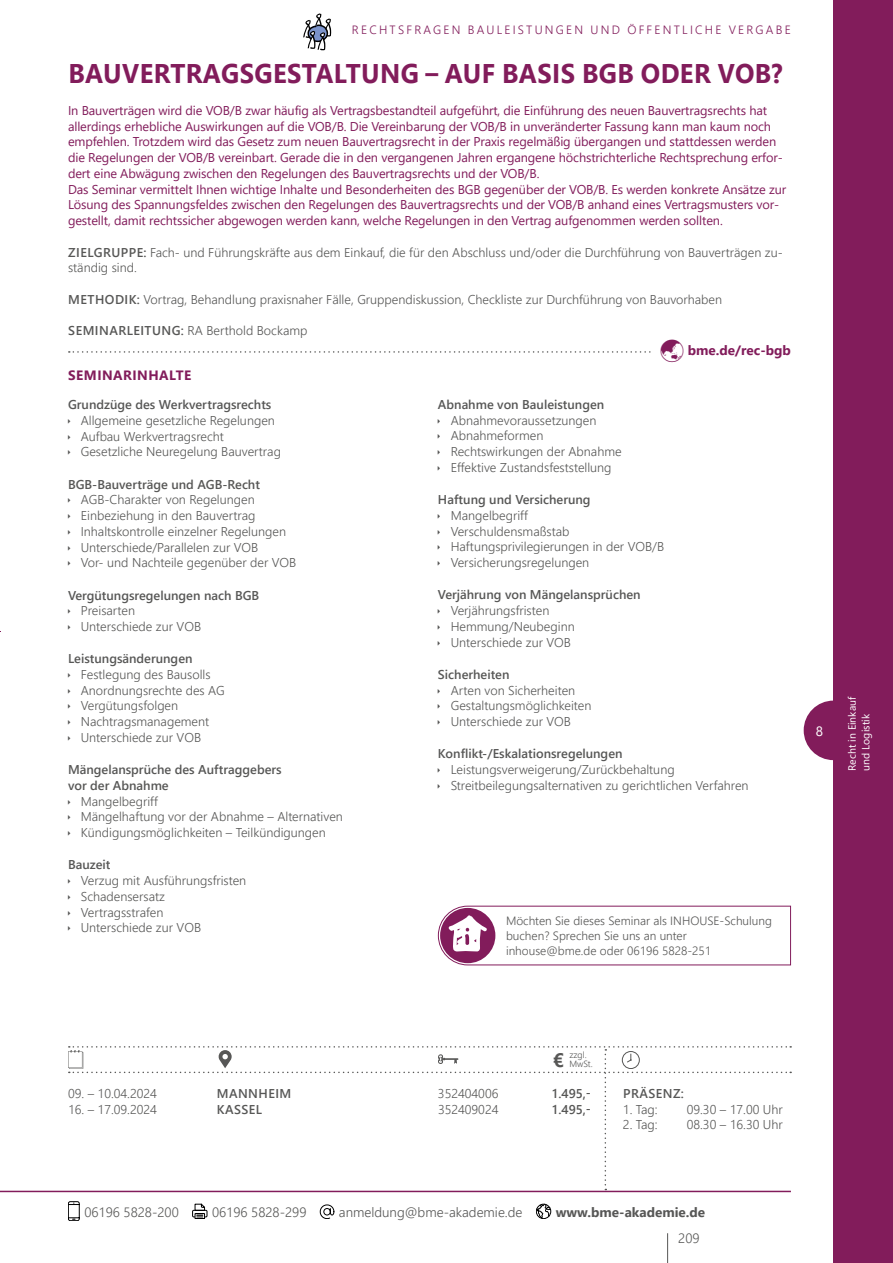
<style>
.page{position:relative;width:893px;height:1263px;background:#fff}
.page>*{position:absolute;margin:0;border:0;box-sizing:border-box;transform-origin:0 0}
.t1{font:700 27px "Segoe UI";letter-spacing:.015em;color:#821c5b;scale:.95 1}
.t2{font:700 19.5px "Segoe UI";color:#575756}
.t3{font:300 13.5px "Segoe UI";color:#575756}
.t4{font:700 13.5px "Segoe UI";color:#575756}
.t5{font:700 13.5px "Segoe UI";color:#821c5b}
.t6{font:700 13.5px "Segoe UI";letter-spacing:.035em;color:#821c5b}
.t7{font:13.5px "Segoe UI";color:#fff}
.t8{font:300 12.75px/15.8px "Segoe UI";color:#575756}
.t9{font:12.75px/15.8px "Segoe UI";letter-spacing:-.01em;color:#821c5b}
.t10{font:600 12.75px/15.8px "Segoe UI";color:#575756}
.t11{font:600 12.75px "Segoe UI";letter-spacing:.035em;color:#575756}
.t12{font:300 12px/15px "Segoe UI";color:#575756}
.t13{font:300 12px "Segoe UI";letter-spacing:.185em;color:#821c5b}
.t14{font:10.5px/13.5px "Segoe UI";color:#fff}
.t15{font:300 9px/9px "Segoe UI";color:#575756}
.s1{font-weight:600}
</style>
<div class="page">
<div style="left:804px;top:701px;width:59px;height:59px;background:#821c5b;border-radius:50%"></div>
<div style="left:833px;top:0;width:60px;height:1263px;background:#821c5b"></div>
<svg style="left:68px;top:1046px;width:723px;height:144px"></svg>
<hr style="left:667px;top:1233px;width:1px;height:30px;background:#575756">
<svg style="left:68px;top:1201px;width:12px;height:20px"></svg>
<div style="left:192px;top:1210px;width:15px;height:7px;border:1px solid #000"></div>
<svg style="left:195px;top:1204px;width:10px;height:15px"></svg>
<svg style="left:320px;top:1205px;width:14px;height:14px"></svg>
<svg style="left:536px;top:1204px;width:15px;height:15px"></svg>
<div style="left:536px;top:1204px;width:15px;height:15px;border:1px solid #000;border-radius:50%"></div>
<hr style="left:0;top:1191px;width:791px;height:1px;background:#821c5b">
<svg style="left:303px;top:13px;width:28px;height:37px"></svg>
<svg style="left:438px;top:905px;width:353px;height:61px"></svg>
<svg style="left:69px;top:351px;width:582px;height:2px"></svg>
<p class="t13" style="left:352px;top:19px;width:440px">RECHTSFRAGEN BAULEISTUNGEN UND ÖFFENTLICHE VERGABE</p>
<h1 class="t1" style="left:68px;top:48px;width:753px">BAUVERTRAGSGESTALTUNG – AUF BASIS BGB ODER VOB?</h1>
<p class="t9" style="left:68px;top:101px;width:720px">In Bauverträgen wird die VOB/B zwar häufig als Vertragsbestandteil aufgeführt, die Einführung des neuen Bauvertragsrechts hat allerdings erhebliche Auswirkungen auf die VOB/B. Die Vereinbarung der VOB/B in unveränderter Fassung kann man kaum noch empfehlen. Trotzdem wird das Gesetz zum neuen Bauvertragsrecht in der Praxis regelmäßig übergangen und stattdessen werden die Regelungen der VOB/B vereinbart. Gerade die in den vergangenen Jahren ergangene höchstrichterliche Rechtsprechung erfor&shy;dert eine Abwägung zwischen den Regelungen des Bauvertragsrechts und der VOB/B.<br>Das Seminar vermittelt Ihnen wichtige Inhalte und Besonderheiten des BGB gegenüber der VOB/B. Es werden konkrete Ansätze zur Lösung des Spannungsfeldes zwischen den Regelungen des Bauvertragsrechts und der VOB/B anhand eines Vertragsmusters vor&shy;gestellt, damit rechtssicher abgewogen werden kann, welche Regelungen in den Vertrag aufgenommen werden sollten.</p>
<p class="t8" style="left:68px;top:243px;width:716px"><span class="s1">ZIELGRUPPE:</span> Fach- und Führungskräfte aus dem Einkauf, die für den Abschluss und/oder die Durchführung von Bauverträgen zu&shy;ständig sind.</p>
<p class="t8" style="left:68px;top:290px;width:655px"><span class="s1">METHODIK:</span> Vortrag, Behandlung praxisnaher Fälle, Gruppendiskussion, Checkliste zur Durchführung von Bauvorhaben</p>
<p class="t8" style="left:68px;top:322px;width:241px"><span class="s1">SEMINARLEITUNG:</span> RA Berthold Bockamp</p>
<p class="t5" style="left:688px;top:338px;width:104px">bme.de/rec-bgb</p>
<p class="t6" style="left:68px;top:362px;width:124px">SEMINARINHALTE</p>
<p class="t10" style="left:68px;top:396px;width:205px">Grundzüge des Werkvertragsrechts</p>
<p class="t8" style="left:81px;top:411px;width:202px">Allgemeine gesetzliche Regelungen<br>Aufbau Werkvertragsrecht<br>Gesetzliche Neuregelung Bauvertrag</p>
<p class="t10" style="left:68px;top:475px;width:193px">BGB-Bauverträge und AGB-Recht</p>
<p class="t8" style="left:81px;top:491px;width:217px">AGB-Charakter von Regelungen Einbeziehung in den Bauvertrag Inhaltskontrolle einzelner Regelungen Unterschiede/Parallelen zur VOB<br>Vor- und Nachteile gegenüber der VOB</p>
<p class="t10" style="left:68px;top:586px;width:193px">Vergütungsregelungen nach BGB</p>
<p class="t8" style="left:81px;top:602px;width:122px">Preisarten<br>Unterschiede zur VOB</p>
<p class="t10" style="left:68px;top:650px;width:126px">Leistungsänderungen</p>
<p class="t8" style="left:81px;top:665px;width:146px">Festlegung des Bausolls<br>Anordnungsrechte des AG<br>Vergütungsfolgen<br>Nachtragsmanagement<br>Unterschiede zur VOB</p>
<p class="t10" style="left:68px;top:761px;width:215px">Mängelansprüche des Auftraggebers vor der Abnahme</p>
<p class="t8" style="left:81px;top:792px;width:264px">Mangelbegriff<br>Mängelhaftung vor der Abnahme – Alternativen<br>Kündigungsmöglichkeiten – Teilkündigungen</p>
<p class="t10" style="left:68px;top:856px;width:44px">Bauzeit</p>
<p class="t8" style="left:81px;top:871px;width:167px">Verzug mit Ausführungsfristen<br>Schadensersatz<br>Vertragsstrafen<br>Unterschiede zur VOB</p>
<p class="t10" style="left:438px;top:395px;width:168px">Abnahme von Bauleistungen</p>
<p class="t8" style="left:451px;top:411px;width:172px">Abnahmevoraussetzungen<br>Abnahmeformen<br>Rechtswirkungen der Abnahme<br>Effektive Zustandsfeststellung</p>
<p class="t10" style="left:438px;top:491px;width:154px">Haftung und Versicherung</p>
<p class="t8" style="left:451px;top:506px;width:215px">Mangelbegriff<br>Verschuldensmaßstab<br>Haftungsprivilegierungen in der VOB/B<br>Versicherungsregelungen</p>
<p class="t10" style="left:438px;top:586px;width:204px">Verjährung von Mängelansprüchen</p>
<p class="t8" style="left:451px;top:601px;width:125px">Verjährungsfristen<br>Hemmung/Neubeginn<br>Unterschiede zur VOB</p>
<p class="t10" style="left:438px;top:665px;width:73px">Sicherheiten</p>
<p class="t8" style="left:451px;top:681px;width:142px">Arten von Sicherheiten<br>Gestaltungsmöglichkeiten<br>Unterschiede zur VOB</p>
<p class="t10" style="left:438px;top:745px;width:186px">Konflikt-/Eskalationsregelungen</p>
<p class="t8" style="left:451px;top:760px;width:299px">Leistungsverweigerung/Zurückbehaltung<br>Streitbeilegungsalternativen zu gerichtlichen Verfahren</p>
<p class="t12" style="left:506px;top:912px;width:267px">Möchten Sie dieses Seminar als INHOUSE-Schulung buchen? Sprechen Sie uns an unter inhouse@bme.de oder 06196 5828-251</p>
<p class="t7" style="left:816px;top:718px;width:9px">8</p>
<p class="t14" style="left:845px;top:770px;width:75px;rotate:-90deg">Recht in Einkauf und Logistik</p>
<h2 class="t2" style="left:553px;top:1042px;width:13px">€</h2>
<p class="t15" style="left:569px;top:1050px;width:25px">zzgl.<br>MwSt.</p>
<p class="t8" style="left:68px;top:1084px;width:90px">09. – 10.04.2024</p>
<p class="t11" style="left:217px;top:1081px;width:76px">MANNHEIM</p>
<p class="t8" style="left:438px;top:1084px;width:62px">352404006</p>
<p class="t10" style="left:551px;top:1084px;width:41px">1.495,-</p>
<p class="t8" style="left:68px;top:1100px;width:90px">16. – 17.09.2024</p>
<p class="t10" style="left:217px;top:1100px;width:47px">KASSEL</p>
<p class="t8" style="left:438px;top:1100px;width:62px">352409024</p>
<p class="t10" style="left:551px;top:1100px;width:41px">1.495,-</p>
<p class="t11" style="left:623px;top:1081px;width:62px">PRÄSENZ:</p>
<p class="t8" style="left:623px;top:1100px;width:36px">1. Tag:</p>
<p class="t8" style="left:687px;top:1100px;width:98px">09.30 – 17.00 Uhr</p>
<p class="t8" style="left:623px;top:1116px;width:36px">2. Tag:</p>
<p class="t8" style="left:687px;top:1116px;width:98px">08.30 – 16.30 Uhr</p>
<p class="t3" style="left:84px;top:1199px;width:96px">06196 5828-200</p>
<p class="t3" style="left:212px;top:1199px;width:96px">06196 5828-299</p>
<p class="t3" style="left:339px;top:1199px;width:185px">anmeldung@bme-akademie.de</p>
<p class="t4" style="left:556px;top:1199px;width:151px">www.bme-akademie.de</p>
<p class="t3" style="left:678px;top:1226px;width:23px">209</p>
</div>
